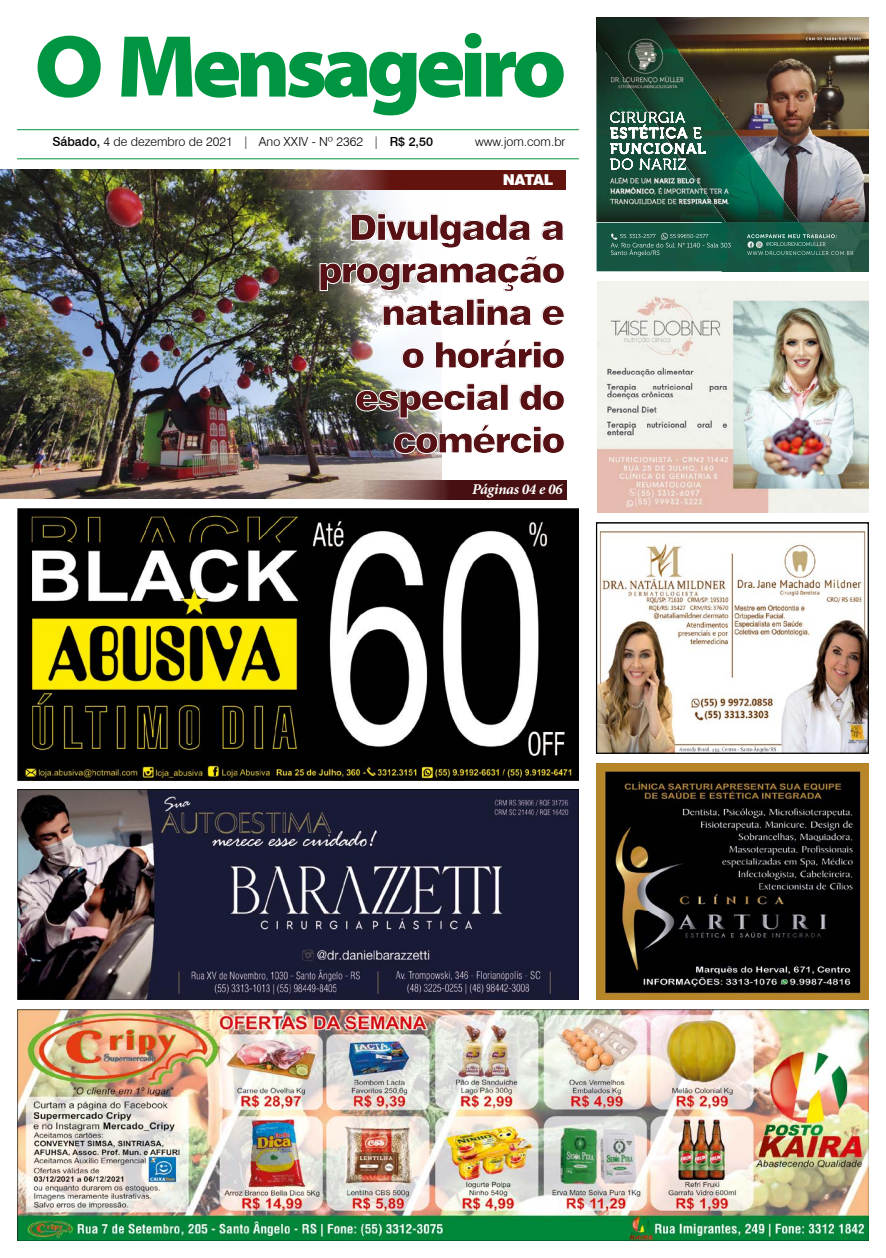
<style>
.page{position:relative;width:886px;height:1258px;background:#fff}
.page>*{position:absolute;margin:0;border:0;box-sizing:border-box;transform-origin:0 0}
.t1{font:900 semi-expanded 88.75px "Myriad Pro";letter-spacing:-.065em;color:#009641}
.t2{font:900 36.25px/42.5px "Swiss 721 BT";letter-spacing:-.05em;color:#571115;text-align:right}
.t3{font:italic 700 15px "Minion Pro";letter-spacing:-.02em;color:#fff}
.t4{font:900 15px "Swiss 721 BT";letter-spacing:-.06em;color:#fff}
.t5{font:300 12.5px "Swiss 721 BT";color:#000}
.s1{font-weight:500}
</style>
<div class="page">
<hr style="left:18px;top:129px;width:561px;height:1px;background:#009641">
<hr style="left:18px;top:159px;width:561px;height:1px;background:#009641">
<img style="left:18px;top:789px;width:561px;height:210px">
<img style="left:18px;top:1010px;width:850px;height:230px">
<img style="left:596px;top:764px;width:272px;height:235px">
<img style="left:834px;top:48px;width:34px;height:175px">
<img style="left:596px;top:18px;width:238px;height:30px">
<img style="left:596px;top:39px;width:165px;height:9px">
<img style="left:825px;top:48px;width:9px;height:175px">
<img style="left:834px;top:223px;width:34px;height:48px">
<img style="left:825px;top:223px;width:9px;height:48px">
<img style="left:596px;top:48px;width:229px;height:223px">
<img style="left:597px;top:282px;width:272px;height:230px">
<img style="left:598px;top:530px;width:269px;height:222px">
<div style="left:596px;top:522px;width:273px;height:232px;border:1px solid #000"></div>
<img style="left:18px;top:509px;width:561px;height:271px">
<img style="left:0;top:170px;width:441px;height:328px">
<svg style="left:262px;top:170px;width:303px;height:19px;background:#662820"></svg>
<svg style="left:363px;top:480px;width:204px;height:20px;background:#613130"></svg>
<svg style="left:351px;top:213px;width:77px;height:28px"></svg>
<svg style="left:439px;top:214px;width:2px;height:35px"></svg>
<svg style="left:319px;top:255px;width:122px;height:37px"></svg>
<svg style="left:383px;top:300px;width:58px;height:27px"></svg>
<svg style="left:402px;top:347px;width:23px;height:22px"></svg>
<svg style="left:435px;top:339px;width:6px;height:30px"></svg>
<img style="left:355px;top:383px;width:87px;height:71px">
<h1 class="t1" style="left:34px;top:6px;width:534px">O Mensageiro</h1>
<p class="t5" style="left:52px;top:134px;width:382px"><span class="s1">Sábado,</span> 4 de dezembro de 2021 | Ano XXIV - Nº 2362 | <span class="s1">R$ 2,50</span></p>
<p class="t5" style="left:475px;top:134px;width:92px">www.jom.com.br</p>
<p class="t4" style="left:503px;top:170px;width:52px">NATAL</p>
<h2 class="t2" style="left:318px;top:206px;width:249px">Divulgada a programação natalina e<br>o horário especial do comércio</h2>
<p class="t3" style="left:472px;top:479px;width:92px">Páginas 04 e 06</p>
</div>
